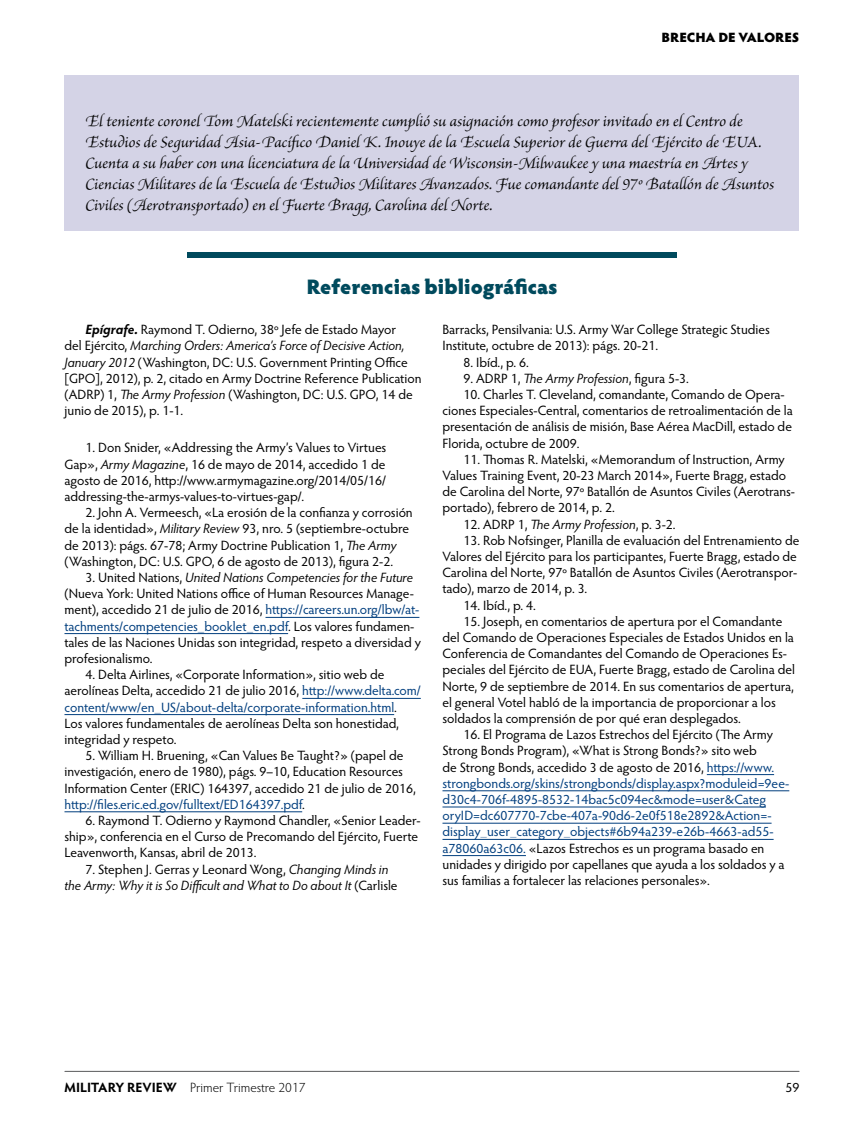
<style>
.page{position:relative;width:864px;height:1134px;background:#fff}
.page>*{position:absolute;margin:0;border:0;box-sizing:border-box;transform-origin:0 0}
.endnote-header{font:900 21px "Hypatia Sans Pro";letter-spacing:-.005em;color:#004a5d}
.biography{font:italic 16.5px/21px "Brioso Pro";color:#000}
.endnote{font:13.5px/16.2px "Hypatia Sans Pro";color:#000}
.Epigraph{font:13.5px/16.2px "Hypatia Sans Pro";color:#000}
.endnote-2{font:italic 13.5px/16.2px "Hypatia Sans Pro";color:#000}
.t1{font:300 13.5px "Hypatia Sans Pro";letter-spacing:-.005em;color:#000}
.t2{font:900 13.5px "Hypatia Sans Pro";letter-spacing:-.01em;color:#000}
.s1{font-weight:700;font-style:italic}
.s2{font-style:italic}
.s3{color:#003e7e}
.s4{font-style:normal}
.s5{font-weight:700}
</style>
<div class="page">
<hr style="left:65px;top:1071px;width:734px;height:1px;background:#58595b">
<div style="left:187px;top:252px;width:490px;height:6px;background:#004a5d"></div>
<hr style="left:266px;top:617px;width:153px;height:1px;background:#003e7e">
<hr style="left:64px;top:633px;width:224px;height:1px;background:#003e7e">
<hr style="left:302px;top:698px;width:119px;height:1px;background:#003e7e">
<hr style="left:64px;top:714px;width:330px;height:1px;background:#003e7e">
<hr style="left:64px;top:811px;width:238px;height:1px;background:#003e7e">
<hr style="left:707px;top:774px;width:67px;height:1px;background:#003e7e">
<hr style="left:442px;top:790px;width:347px;height:1px;background:#003e7e">
<hr style="left:442px;top:807px;width:324px;height:1px;background:#003e7e">
<hr style="left:442px;top:823px;width:330px;height:1px;background:#003e7e">
<hr style="left:442px;top:839px;width:332px;height:1px;background:#003e7e">
<hr style="left:442px;top:855px;width:84px;height:1px;background:#003e7e">
<div style="left:64px;top:75px;width:736px;height:156px;background:#d4d3e6"></div>
<p class="t2" style="left:662px;top:27px;width:139px">BRECHA DE VALORES</p>
<p class="biography" style="left:86px;top:110px;width:690px">El teniente coronel Tom Matelski recientemente cumplió su asignación como profesor invitado en el Centro de Estudios de Seguridad Asia-Pacífico Daniel K. Inouye de la Escuela Superior de Guerra del Ejército de EUA.<br>Cuenta a su haber con una licenciatura de la Universidad de Wisconsin-Milwaukee y una maestría en Artes y Ciencias Militares de la Escuela de Estudios Militares Avanzados. Fue comandante del 97º Batallón de Asuntos Civiles (Aerotransportado) en el Fuerte Bragg, Carolina del Norte.</p>
<p class="endnote-header" style="left:306px;top:271px;width:253px">Referencias bibliográficas</p>
<p class="Epigraph" style="left:64px;top:321px;width:359px;text-indent:21px"><span class="s1">Epígrafe.</span> Raymond T. Odierno, 38º Jefe de Estado Mayor<br>del Ejército, <span class="s2">Marching Orders: America’s Force of Decisive Action, January 2012</span> (Washington, DC: U.S. Government Printing Office [GPO], 2012), p. 2, citado en Army Doctrine Reference Publication (ADRP) 1, <span class="s2">The Army Profession</span> (Washington, DC: U.S. GPO, 14 de junio de 2015), p. 1-1.</p>
<p class="endnote" style="left:64px;top:439px;width:323px;text-align:justify;text-indent:21px">1. Don Snider, «Addressing the Army’s Values to Virtues Gap», <span class="s2">Army Magazine</span>, 16 de mayo de 2014, accedido 1 de agosto de 2016, http://www.armymagazine.org/2014/05/16/ addressing-the-armys-values-to-virtues-gap/.</p>
<p class="endnote" style="left:64px;top:504px;width:350px;text-indent:21px">2. John A. Vermeesch, «La erosión de la confianza y corrosión de la identidad», <span class="s2">Military Review</span> 93, nro. 5 (septiembre-octubre de 2013): págs. 67-78; Army Doctrine Publication 1, <span class="s2">The Army </span>(Washington, DC: U.S. GPO, 6 de agosto de 2013), figura 2-2.</p>
<p class="endnote" style="left:64px;top:569px;width:358px;text-indent:21px">3. United Nations, <span class="s2">United Nations Competencies for the Future </span>(Nueva York: United Nations office of Human Resources Manage&shy;ment), accedido 21 de julio de 2016, <span class="s3">https://careers.un.org/lbw/at&shy;tachments/competencies_booklet_en.pdf</span>. Los valores fundamen&shy;tales de las Naciones Unidas son integridad, respeto a diversidad y profesionalismo.</p>
<p class="endnote" style="left:64px;top:666px;width:358px;text-indent:21px">4. Delta Airlines, «Corporate Information», sitio web de aerolíneas Delta, accedido 21 de julio 2016, <span class="s3">http://www.delta.com/ content/www/en_US/about-delta/corporate-information.html</span>.<br>Los valores fundamentales de aerolíneas Delta son honestidad, integridad y respeto.</p>
<p class="endnote" style="left:64px;top:747px;width:353px;text-indent:21px">5. William H. Bruening, «Can Values Be Taught?» (papel de investigación, enero de 1980), págs. 9–10, Education Resources Information Center (ERIC) 164397, accedido 21 de julio de 2016, <span class="s3">http://files.eric.ed.gov/fulltext/ED164397.pdf</span>.</p>
<p class="endnote" style="left:64px;top:812px;width:358px;text-indent:21px">6. Raymond T. Odierno y Raymond Chandler, «Senior Leader&shy;ship», conferencia en el Curso de Precomando del Ejército, Fuerte<br>Leavenworth, Kansas, abril de 2013.</p>
<p class="endnote-2" style="left:64px;top:860px;width:335px;text-indent:21px"><span class="s4">7. Stephen J. Gerras y Leonard Wong,</span> Changing Minds in the Army: Why it is So Difficult and What to Do about It <span class="s4">(Carlisle</span></p>
<p class="endnote" style="left:442px;top:321px;width:329px">Barracks, Pensilvania: U.S. Army War College Strategic Studies<br>Institute, octubre de 2013): págs. 20-21.</p>
<p class="endnote" style="left:464px;top:353px;width:67px">8. Ibíd., p. 6.</p>
<p class="endnote" style="left:464px;top:370px;width:227px">9. ADRP 1, <span class="s2">The Army Profession</span>, figura 5-3.</p>
<p class="endnote" style="left:442px;top:386px;width:352px;text-indent:21px">10. Charles T. Cleveland, comandante, Comando de Opera&shy;ciones Especiales-Central, comentarios de retroalimentación de la presentación de análisis de misión, Base Aérea MacDill, estado de Florida, octubre de 2009.</p>
<p class="endnote" style="left:442px;top:451px;width:354px;text-indent:21px">11. Thomas R. Matelski, «Memorandum of Instruction, Army Values Training Event, 20-23 March 2014», Fuerte Bragg, estado de Carolina del Norte, 97º Batallón de Asuntos Civiles (Aerotrans&shy;portado), febrero de 2014, p. 2.</p>
<p class="endnote-2" style="left:464px;top:515px;width:214px"><span class="s4">12. ADRP 1,</span> The Army Profession<span class="s4">, p. 3-2.</span></p>
<p class="endnote" style="left:442px;top:532px;width:358px;text-indent:21px">13. Rob Nofsinger, Planilla de evaluación del Entrenamiento de Valores del Ejército para los participantes, Fuerte Bragg, estado de Carolina del Norte, 97º Batallón de Asuntos Civiles (Aerotranspor&shy;tado), marzo de 2014, p. 3.</p>
<p class="endnote" style="left:464px;top:596px;width:74px">14. Ibíd., p. 4.</p>
<p class="endnote" style="left:442px;top:613px;width:354px;text-indent:21px">15. Joseph, en comentarios de apertura por el Comandante del Comando de Operaciones Especiales de Estados Unidos en la Conferencia de Comandantes del Comando de Operaciones Es&shy;peciales del Ejército de EUA, Fuerte Bragg, estado de Carolina del Norte, 9 de septiembre de 2014. En sus comentarios de apertura, el general Votel habló de la importancia de proporcionar a los soldados la comprensión de por qué eran desplegados.</p>
<p class="endnote" style="left:442px;top:726px;width:348px;text-indent:21px">16. El Programa de Lazos Estrechos del Ejército (The Army Strong Bonds Program), «What is Strong Bonds?» sito web<br>de Strong Bonds, accedido 3 de agosto de 2016, <span class="s3">https://www. strongbonds.org/skins/strongbonds/display.aspx?moduleid=9ee&shy;d30c4-706f-4895-8532-14bac5c094ec&amp;mode=user&amp;Categ oryID=dc607770-7cbe-407a-90d6-2e0f518e2892&amp;Action=- display_user_category_objects#6b94a239-e26b-4663-ad55- a78060a63c06.</span> «Lazos Estrechos es un programa basado en unidades y dirigido por capellanes que ayuda a los soldados y a sus familias a fortalecer las relaciones personales».</p>
<p class="t1" style="left:64px;top:1079px;width:243px"><span class="s5">MILITARY REVIEW</span> Primer Trimestre 2017</p>
<p class="endnote" style="left:786px;top:1079px;width:15px">59</p>
</div>
